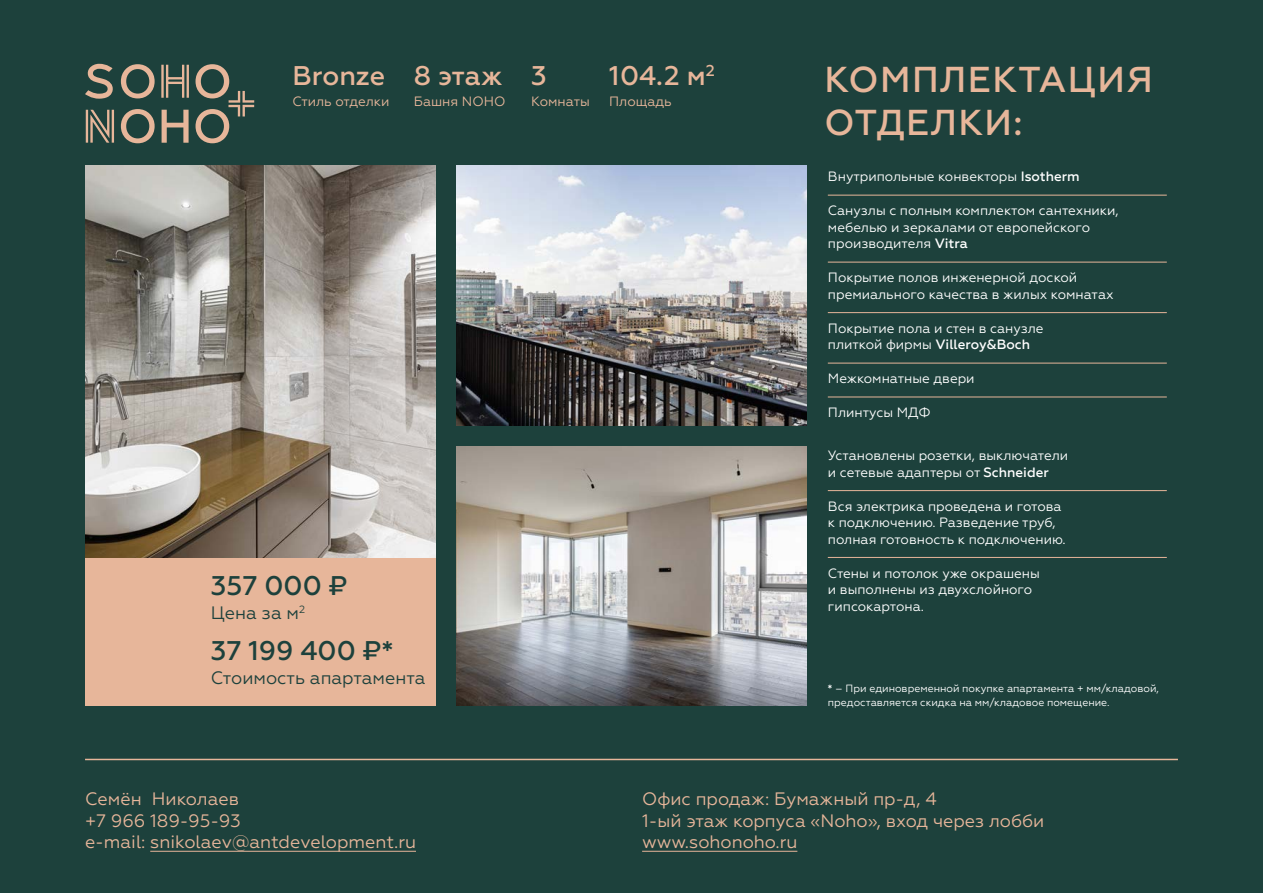
<style>
.page{position:relative;width:1263px;height:893px;background:#1d413c}
.page>*{position:absolute;margin:0;border:0;box-sizing:border-box;transform-origin:0 0}
.t1{font:500 36px/43.2px "Geometria";letter-spacing:.04em;color:#e7b69a}
.t2{font:500 27px "Geometria";color:#e7b69a}
.t3{font:500 27px "Geometria";color:#1d413c}
.t4{font:18px/21.6px "Geometria";color:#e7b69a}
.t5{font:18px "Geometria";color:#1d413c}
.t6{font:13.5px/16.5px "Geometria";color:#fff}
.t7{font:13.5px "Geometria";color:#e7b69a}
.t8{font:500 13.5px "Geometria";color:#fff}
.t9{font:10.5px "Geometria";color:#fff}
.s1{font-weight:500}
.s2{font-weight:400}
</style>
<div class="page">
<hr style="left:85px;top:759px;width:1093px;height:1px;background:#e7b69a">
<hr style="left:150px;top:851px;width:266px;height:1px;background:#e7b69a">
<hr style="left:642px;top:851px;width:155px;height:1px;background:#e7b69a">
<img style="left:456px;top:166px;width:350px;height:259px">
<img style="left:456px;top:446px;width:350px;height:260px">
<img style="left:85px;top:166px;width:350px;height:392px">
<div style="left:85px;top:558px;width:350px;height:148px;background:#e7b69a"></div>
<svg style="left:85px;top:64px;width:169px;height:79px"></svg>
<hr style="left:828px;top:195px;width:339px;height:1px;background:#e7b69a">
<hr style="left:828px;top:262px;width:339px;height:1px;background:#e7b69a">
<hr style="left:828px;top:312px;width:339px;height:1px;background:#e7b69a">
<hr style="left:828px;top:363px;width:339px;height:1px;background:#e7b69a">
<hr style="left:828px;top:397px;width:339px;height:1px;background:#e7b69a">
<hr style="left:828px;top:490px;width:339px;height:1px;background:#e7b69a">
<hr style="left:828px;top:557px;width:339px;height:1px;background:#e7b69a">
<p class="t2" style="left:292px;top:60px;width:94px">Bronze</p>
<p class="t7" style="left:292px;top:93px;width:99px">Стиль отделки</p>
<p class="t2" style="left:414px;top:60px;width:91px">8 этаж</p>
<p class="t7" style="left:414px;top:93px;width:93px">Башня NOHO</p>
<p class="t2" style="left:531px;top:60px;width:17px">3</p>
<p class="t7" style="left:531px;top:93px;width:60px">Комнаты</p>
<p class="t2" style="left:609px;top:60px;width:107px">104.2 м<sup>2</sup></p>
<p class="t7" style="left:609px;top:93px;width:64px">Площадь</p>
<p class="t3" style="left:211px;top:570px;width:138px">357 000 ₷</p>
<p class="t5" style="left:211px;top:603px;width:96px">Цена за м<sup>2</sup></p>
<p class="t3" style="left:211px;top:634px;width:184px">37 199 400 ₷*</p>
<p class="t5" style="left:211px;top:667px;width:216px">Стоимость апартамента</p>
<p class="t1" style="left:825px;top:58px;width:330px">КОМПЛЕКТАЦИЯ<br>ОТДЕЛКИ:</p>
<p class="t6" style="left:828px;top:168px;width:253px">Внутрипольные конвекторы <span class="s1">Isotherm</span></p>
<p class="t6" style="left:828px;top:202px;width:292px">Санузлы с полным комплектом сантехники, мебелью и зеркалами от европейского производителя <span class="s1">Vitra</span></p>
<p class="t6" style="left:828px;top:269px;width:287px">Покрытие полов инженерной доской премиального качества в жилых комнатах</p>
<p class="t6" style="left:828px;top:320px;width:217px">Покрытие пола и стен в санузле</p>
<p class="t8" style="left:828px;top:337px;width:204px"><span class="s2">плиткой фирмы</span> Villeroy&amp;Boch</p>
<p class="t6" style="left:828px;top:370px;width:148px">Межкомнатные двери</p>
<p class="t6" style="left:828px;top:404px;width:104px">Плинтусы МДФ</p>
<p class="t6" style="left:828px;top:447px;width:242px">Установлены розетки, выключатели</p>
<p class="t6" style="left:828px;top:464px;width:222px">и сетевые адаптеры от <span class="s1">Schneider</span></p>
<p class="t6" style="left:828px;top:498px;width:235px">Вся электрика проведена и готова</p>
<p class="t6" style="left:828px;top:514px;width:229px">к подключению. Разведение труб,</p>
<p class="t6" style="left:828px;top:531px;width:239px">полная готовность к подключению.</p>
<p class="t6" style="left:828px;top:565px;width:213px">Стены и потолок уже окрашены</p>
<p class="t6" style="left:828px;top:581px;width:206px">и выполнены из двухслойного</p>
<p class="t6" style="left:828px;top:598px;width:97px">гипсокартона.</p>
<p class="t9" style="left:828px;top:683px;width:333px"><span class="s1">*</span> – При единовременной покупке апартамента + мм/кладовой,</p>
<p class="t9" style="left:828px;top:696px;width:283px">предоставляется скидка на мм/кладовое помещение.</p>
<h3 class="t4" style="left:85px;top:788px;width:332px">Семён Николаев<br>+7 966 189-95-93<br>e-mail: snikolaev@antdevelopment.ru</h3>
<h3 class="t4" style="left:642px;top:788px;width:404px">Офис продаж: Бумажный пр-д, 4<br>1-ый этаж корпуса «Noho», вход через лобби www.sohonoho.ru</h3>
</div>
